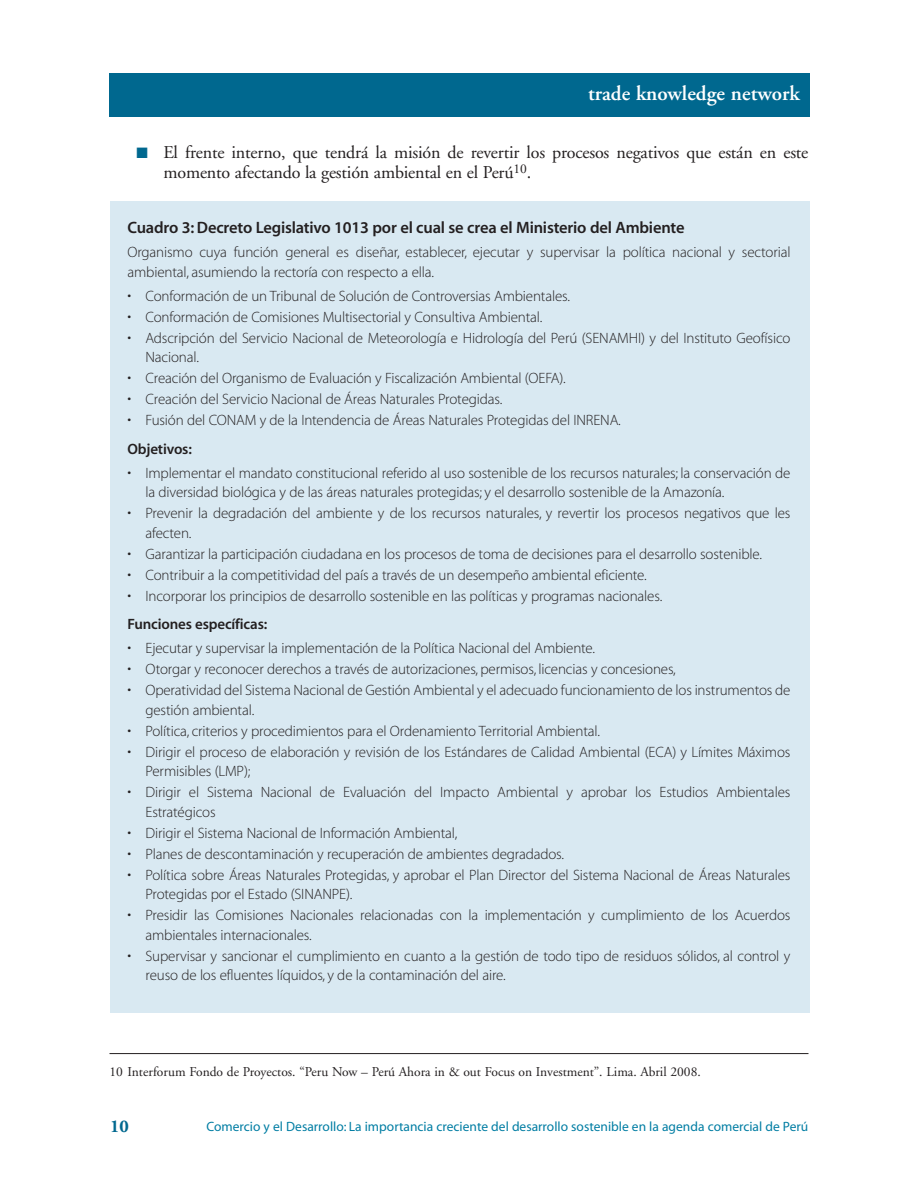
<style>
.page{position:relative;width:918px;height:1188px;background:#fff}
.page>*{position:absolute;margin:0;border:0;box-sizing:border-box;transform-origin:0 0}
.t1{font:600 21px "Adobe Garamond";color:#fff}
.t2{font:18px/19.5px "Adobe Garamond";letter-spacing:-.01em;color:#231f20}
.t3{font:700 18px "Adobe Garamond";color:#00688f}
.t4{font:16.5px "Myriad MM 565 600";letter-spacing:-.01em;color:#231f20}
.t5{font:15px/19.5px "Myriad MM 215 600";letter-spacing:-.01em;color:#231f20}
.t6{font:15px "Myriad MM 565 600";letter-spacing:-.01em;color:#231f20}
.t7{font:13.5px "Myriad MM 400 600";color:#007da3}
.t8{font:13.5px "Adobe Garamond";color:#231f20}
.s1{color:#00688f}
</style>
<div class="page">
<div style="left:110px;top:201px;width:700px;height:811px;background:#d9e9f2"></div>
<hr style="left:110px;top:1053px;width:698px;height:1px;background:#231f20">
<div style="left:110px;top:74px;width:700px;height:43px;background:#00688f"></div>
<h1 class="t1" style="left:588px;top:85px;width:213px">trade knowledge network</h1>
<p class="t2" style="left:164px;top:145px;width:646px;text-indent:-27px"><span class="s1">■</span> El frente interno, que tendrá la misión de revertir los procesos negativos que están en este momento afectando la gestión ambiental en el Perú<sup>10</sup>.</p>
<p class="t4" style="left:128px;top:222px;width:559px">Cuadro 3: Decreto Legislativo 1013 por el cual se crea el Ministerio del Ambiente</p>
<p class="t5" style="left:128px;top:244px;width:665px">Organismo cuya función general es diseñar, establecer, ejecutar y supervisar la política nacional y sectorial ambiental, asumiendo la rectoría con respecto a ella.</p>
<p class="t5" style="left:128px;top:288px;width:444px">• Conformación de un Tribunal de Solución de Controversias Ambientales.</p>
<p class="t5" style="left:128px;top:309px;width:416px">• Conformación de Comisiones Multisectorial y Consultiva Ambiental.</p>
<p class="t5" style="left:146px;top:330px;width:647px;text-indent:-18px">• Adscripción del Servicio Nacional de Meteorología e Hidrología del Perú (SENAMHI) y del Instituto Geofísico<br>Nacional.</p>
<p class="t5" style="left:128px;top:370px;width:440px">• Creación del Organismo de Evaluación y Fiscalización Ambiental (OEFA).</p>
<p class="t5" style="left:128px;top:391px;width:376px">• Creación del Servicio Nacional de Áreas Naturales Protegidas.</p>
<p class="t5" style="left:128px;top:412px;width:495px">• Fusión del CONAM y de la Intendencia de Áreas Naturales Protegidas del INRENA.</p>
<p class="t6" style="left:128px;top:443px;width:66px">Objetivos:</p>
<p class="t5" style="left:146px;top:465px;width:646px;text-indent:-18px">• Implementar el mandato constitucional referido al uso sostenible de los recursos naturales; la conservación de la diversidad biológica y de las áreas naturales protegidas; y el desarrollo sostenible de la Amazonía.</p>
<p class="t5" style="left:146px;top:505px;width:646px;text-indent:-18px">• Prevenir la degradación del ambiente y de los recursos naturales, y revertir los procesos negativos que les afecten.</p>
<p class="t5" style="left:128px;top:546px;width:636px">• Garantizar la participación ciudadana en los procesos de toma de decisiones para el desarrollo sostenible.</p>
<p class="t5" style="left:128px;top:567px;width:521px">• Contribuir a la competitividad del país a través de un desempeño ambiental eficiente.</p>
<p class="t5" style="left:128px;top:588px;width:536px">• Incorporar los principios de desarrollo sostenible en las políticas y programas nacionales.</p>
<p class="t6" style="left:128px;top:619px;width:141px">Funciones específicas:</p>
<p class="t5" style="left:128px;top:640px;width:469px">• Ejecutar y supervisar la implementación de la Política Nacional del Ambiente.</p>
<p class="t5" style="left:128px;top:661px;width:550px">• Otorgar y reconocer derechos a través de autorizaciones, permisos, licencias y concesiones,</p>
<p class="t5" style="left:146px;top:682px;width:647px;text-indent:-18px">• Operatividad del Sistema Nacional de Gestión Ambiental y el adecuado funcionamiento de los instrumentos de gestión ambiental.</p>
<p class="t5" style="left:128px;top:723px;width:474px">• Política, criterios y procedimientos para el Ordenamiento Territorial Ambiental.</p>
<p class="t5" style="left:146px;top:744px;width:646px;text-indent:-18px">• Dirigir el proceso de elaboración y revisión de los Estándares de Calidad Ambiental (ECA) y Límites Máximos<br>Permisibles (LMP);</p>
<p class="t5" style="left:146px;top:784px;width:646px;text-indent:-18px">• Dirigir el Sistema Nacional de Evaluación del Impacto Ambiental y aprobar los Estudios Ambientales<br>Estratégicos</p>
<p class="t5" style="left:128px;top:825px;width:332px">• Dirigir el Sistema Nacional de Información Ambiental,</p>
<p class="t5" style="left:128px;top:846px;width:438px">• Planes de descontaminación y recuperación de ambientes degradados.</p>
<p class="t5" style="left:145px;top:867px;width:646px;text-indent:-18px">• Política sobre Áreas Naturales Protegidas, y aprobar el Plan Director del Sistema Nacional de Áreas Naturales<br>Protegidas por el Estado (SINANPE).</p>
<p class="t5" style="left:145px;top:907px;width:647px;text-indent:-18px">• Presidir las Comisiones Nacionales relacionadas con la implementación y cumplimiento de los Acuerdos ambientales internacionales.</p>
<p class="t5" style="left:145px;top:948px;width:646px;text-indent:-18px">• Supervisar y sancionar el cumplimiento en cuanto a la gestión de todo tipo de residuos sólidos, al control y reuso de los efluentes líquidos, y de la contaminación del aire.</p>
<p class="t8" style="left:110px;top:1067px;width:593px">10 Interforum Fondo de Proyectos. “Peru Now – Perú Ahora in &amp; out Focus on Investment”. Lima. Abril 2008.</p>
<p class="t3" style="left:110px;top:1119px;width:20px">10</p>
<p class="t7" style="left:206px;top:1121px;width:603px">Comercio y el Desarrollo: La importancia creciente del desarrollo sostenible en la agenda comercial de Perú</p>
</div>
